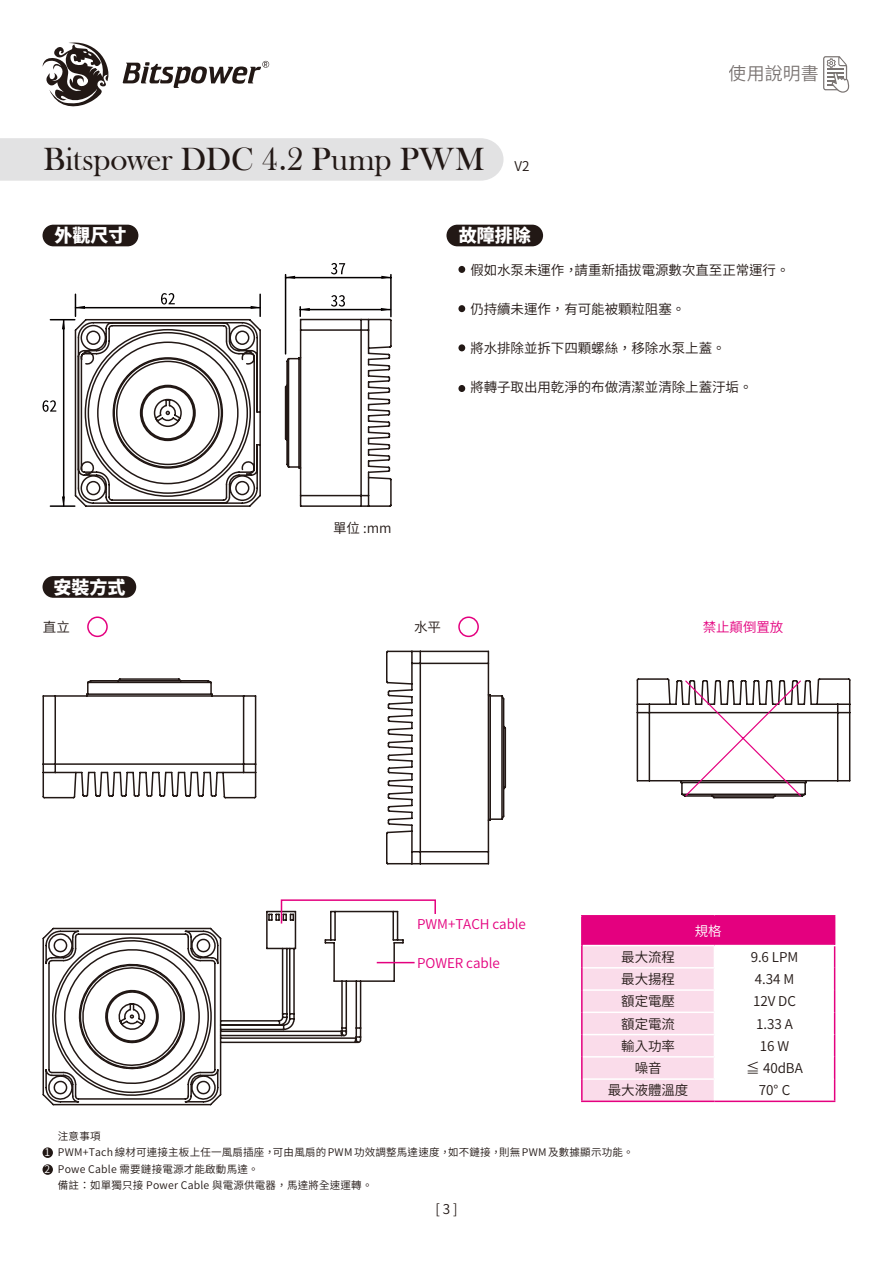
<style>
.page{position:relative;width:893px;height:1263px;background:#fff}
.page>*{position:absolute;margin:0;border:0;box-sizing:border-box;transform-origin:0 0}
.t1{font:33px "Bask Old Face";letter-spacing:-.005em;color:#221815}
.t2{font:900 18px "Noto Sans CJ Ktc";color:#fff}
.t3{font:600 18px "Noto Sans CJ Ktc";color:#221815}
.t4{font:600 13.5px "Noto Sans CJ Ktc";letter-spacing:-.005em;color:#221815}
.t5{font:600 13.5px "Noto Sans CJ Ktc";letter-spacing:-.005em;color:#e4007f}
.t6{font:600 13.5px "Noto Sans CJ Ktc";color:#fff}
.t7{font:600 10.5px/16.5px "Noto Sans CJ Ktc";letter-spacing:.02em;color:#221815}
.t8{font:600 10.5px/17px "Noto Sans CJ Ktc";color:#fff}
</style>
<div class="page">
<svg style="left:42px;top:42px;width:67px;height:65px"></svg>
<svg style="left:123px;top:61px;width:146px;height:27px"></svg>
<div style="left:0;top:138px;width:503px;height:43px;background:#e2e2e3"></div>
<svg style="left:823px;top:56px;width:26px;height:37px"></svg>
<div style="left:43px;top:225px;width:95px;height:21px;background:#221815;border-radius:11px"></div>
<div style="left:43px;top:576px;width:93px;height:22px;background:#221815;border-radius:11px"></div>
<div style="left:446px;top:225px;width:97px;height:21px;background:#221815;border-radius:11px"></div>
<div style="left:458px;top:266px;width:7px;height:7px;background:#221815;border-radius:50%"></div>
<div style="left:458px;top:305px;width:7px;height:7px;background:#221815;border-radius:50%"></div>
<div style="left:458px;top:344px;width:7px;height:7px;background:#221815;border-radius:50%"></div>
<div style="left:458px;top:385px;width:7px;height:7px;background:#221815;border-radius:50%"></div>
<div style="left:87px;top:616px;width:21px;height:21px;border:2px solid #e4007f;border-radius:50%"></div>
<div style="left:458px;top:616px;width:21px;height:21px;border:2px solid #e4007f;border-radius:50%"></div>
<div style="left:582px;top:916px;width:253px;height:29px;background:#e4007f"></div>
<hr style="left:581px;top:915px;width:133px;height:1px;background:#e4007f">
<hr style="left:581px;top:916px;width:2px;height:29px;background:#e4007f">
<hr style="left:714px;top:915px;width:121px;height:1px;background:#e4007f">
<hr style="left:581px;top:945px;width:2px;height:23px;background:#e4007f">
<hr style="left:581px;top:968px;width:2px;height:22px;background:#e4007f">
<hr style="left:581px;top:990px;width:2px;height:22px;background:#e4007f">
<hr style="left:581px;top:1012px;width:2px;height:22px;background:#e4007f">
<hr style="left:581px;top:1034px;width:2px;height:23px;background:#e4007f">
<hr style="left:581px;top:1057px;width:2px;height:22px;background:#e4007f">
<hr style="left:581px;top:1079px;width:2px;height:21px;background:#e4007f">
<hr style="left:581px;top:1100px;width:133px;height:2px;background:#e4007f">
<hr style="left:714px;top:1100px;width:121px;height:2px;background:#e4007f">
<svg style="left:582px;top:945px;width:133px;height:156px;background:#fadcea"></svg>
<hr style="left:714px;top:1011px;width:120px;height:2px;background:#fff">
<hr style="left:714px;top:1034px;width:120px;height:1px;background:#fff">
<hr style="left:714px;top:1056px;width:120px;height:1px;background:#fff">
<hr style="left:714px;top:1078px;width:120px;height:2px;background:#fff">
<svg style="left:834px;top:946px;width:1px;height:154px"></svg>
<svg style="left:43px;top:293px;width:218px;height:214px"></svg>
<svg style="left:286px;top:276px;width:9px;height:3px"></svg>
<svg style="left:381px;top:276px;width:9px;height:3px"></svg>
<hr style="left:285px;top:275px;width:1px;height:79px;background:#040000">
<hr style="left:390px;top:275px;width:2px;height:42px;background:#040000">
<hr style="left:286px;top:277px;width:105px;height:1px;background:#040000">
<svg style="left:331px;top:263px;width:14px;height:11px"></svg>
<svg style="left:284px;top:295px;width:108px;height:212px"></svg>
<svg style="left:42px;top:678px;width:215px;height:121px"></svg>
<svg style="left:386px;top:650px;width:121px;height:215px"></svg>
<svg style="left:636px;top:678px;width:215px;height:121px"></svg>
<svg style="left:42px;top:910px;width:362px;height:196px"></svg>
<hr style="left:377px;top:962px;width:38px;height:1px;background:#e4007f">
<svg style="left:280px;top:899px;width:156px;height:26px"></svg>
<div style="left:43px;top:1147px;width:10px;height:11px;background:#221815;border-radius:50%"></div>
<div style="left:43px;top:1164px;width:10px;height:11px;background:#221815;border-radius:50%"></div>
<h1 class="t1" style="left:43px;top:141px;width:443px">Bitspower DDC 4.2 Pump PWM</h1>
<p class="t4" style="left:514px;top:159px;width:16px">V2</p>
<h2 class="t3" style="left:729px;top:63px;width:91px">使用說明書</h2>
<h2 class="t2" style="left:54px;top:226px;width:74px">外觀尺寸</h2>
<h2 class="t2" style="left:53px;top:577px;width:74px">安裝方式</h2>
<p class="t4" style="left:333px;top:521px;width:60px">單位 :mm</p>
<h2 class="t2" style="left:459px;top:226px;width:73px">故障排除</h2>
<p class="t4" style="left:470px;top:262px;width:321px">假如水泵未運作，請重新插拔電源數次直至正常運行。</p>
<p class="t4" style="left:470px;top:301px;width:216px">仍持續未運作，有可能被顆粒阻塞。</p>
<p class="t4" style="left:470px;top:340px;width:257px">將水排除並拆下四顆螺絲，移除水泵上蓋。</p>
<p class="t4" style="left:470px;top:379px;width:284px">將轉子取出用乾淨的布做清潔並清除上蓋汙垢。</p>
<p class="t4" style="left:43px;top:619px;width:28px">直立</p>
<p class="t4" style="left:414px;top:619px;width:28px">水平</p>
<p class="t5" style="left:703px;top:619px;width:82px">禁止顛倒置放</p>
<p class="t5" style="left:417px;top:916px;width:110px">PWM+TACH cable</p>
<p class="t5" style="left:417px;top:955px;width:84px">POWER cable</p>
<p class="t6" style="left:695px;top:923px;width:28px">規格</p>
<p class="t4" style="left:621px;top:949px;width:55px">最大流程</p>
<p class="t4" style="left:751px;top:949px;width:49px">9.6 LPM</p>
<p class="t4" style="left:621px;top:971px;width:55px">最大揚程</p>
<p class="t4" style="left:755px;top:971px;width:41px">4.34 M</p>
<p class="t4" style="left:621px;top:994px;width:55px">額定電壓</p>
<p class="t4" style="left:753px;top:994px;width:44px">12V DC</p>
<p class="t4" style="left:621px;top:1016px;width:55px">額定電流</p>
<p class="t4" style="left:756px;top:1016px;width:38px">1.33 A</p>
<p class="t4" style="left:621px;top:1038px;width:55px">輸入功率</p>
<p class="t4" style="left:760px;top:1038px;width:31px">16 W</p>
<p class="t4" style="left:635px;top:1060px;width:28px">噪音</p>
<p class="t4" style="left:746px;top:1060px;width:58px">≦ 40dBA</p>
<p class="t4" style="left:608px;top:1083px;width:82px">最大液體溫度</p>
<p class="t4" style="left:759px;top:1083px;width:33px">70° C</p>
<p class="t8" style="left:45px;top:1144px;width:7px">1<br>2</p>
<p class="t7" style="left:58px;top:1128px;width:577px">注意事項<br>PWM+Tach 線材可連接主板上任一風扇插座，可由風扇的 PWM 功效調整馬達速度，如不鏈接，則無 PWM 及數據顯示功能。Powe Cable 需要鏈接電源才能啟動馬達。<br>備註：如單獨只接 Power Cable 與電源供電器，馬達將全速運轉。</p>
<p class="t4" style="left:435px;top:1201px;width:24px">[ 3 ]</p>
</div>
